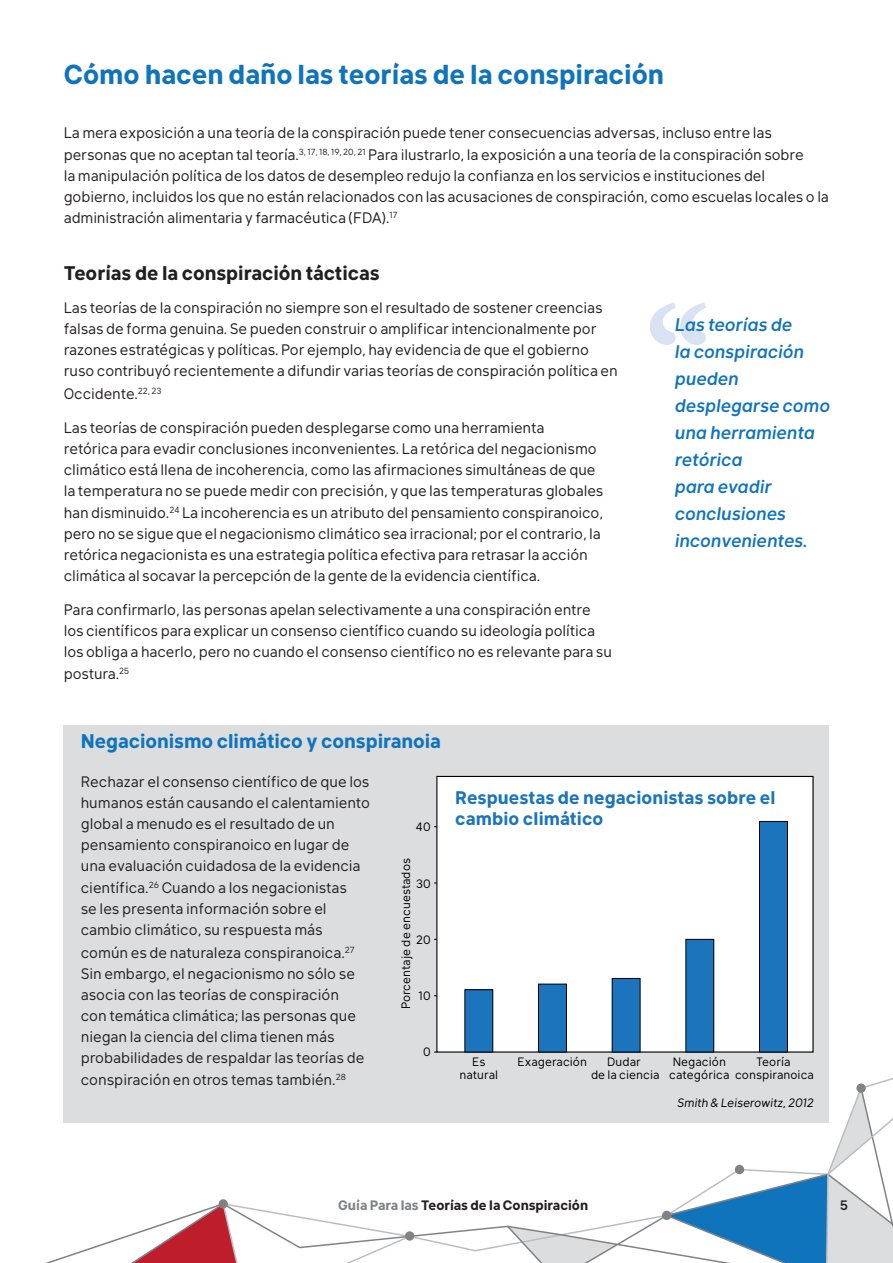
<style>
.page{position:relative;width:893px;height:1263px;background:#fff}
.page>*{position:absolute;margin:0;border:0;box-sizing:border-box;transform-origin:0 0}
.Heading{font:700 27px "Klima";color:#1074bc}
.Subheading_Blue_13pt{font:700 19.5px "Klima";color:#1074bc}
.Subheading{font:700 19.5px "Klima";color:#231f20}
.QuoteBlue{font:italic 500 18px/27px "Klima";color:#1074bc}
.t1{font:700 18px/21.3px "Klima";letter-spacing:.005em;color:#1c75bc}
.Body_Text{font:15px/21px "Klima";letter-spacing:-.005em;color:#231f20}
.t2{font:700 13.5px "Klima";color:#231f20}
.t3{font:500 13.5px "Klima";color:#231f20}
.t4{font:12px/13px "Klima";letter-spacing:.005em;color:#000;text-align:center}
.t5{font:italic 12px "Klima";letter-spacing:.005em;color:#000}
.s1{color:#808285}
</style>
<div class="page">
<svg style="left:45px;top:1072px;width:848px;height:191px"></svg>
<div style="left:735px;top:1165px;width:9px;height:9px;background:#808285;border-radius:50%"></div>
<div style="left:64px;top:725px;width:765px;height:397px;background:#dcdddf"></div>
<svg style="left:650px;top:302px;width:56px;height:43px"></svg>
<div style="left:437px;top:776px;width:376px;height:276px;background:#fff"></div>
<div style="left:436px;top:776px;width:378px;height:276px;border:1px solid #000"></div>
<div style="left:686px;top:939px;width:28px;height:113px;background:#1c75bc"></div>
<div style="left:685px;top:939px;width:29px;height:113px;border:1px solid #000"></div>
<div style="left:612px;top:978px;width:28px;height:74px;background:#1c75bc"></div>
<div style="left:538px;top:984px;width:28px;height:68px;background:#1c75bc"></div>
<div style="left:538px;top:984px;width:29px;height:68px;border:1px solid #000"></div>
<div style="left:465px;top:990px;width:28px;height:62px;background:#1c75bc"></div>
<div style="left:464px;top:989px;width:29px;height:63px;border:1px solid #000"></div>
<div style="left:759px;top:821px;width:28px;height:231px;background:#1c75bc"></div>
<div style="left:759px;top:821px;width:29px;height:231px;border:1px solid #000"></div>
<p class="Heading" style="left:64px;top:51px;width:602px">Cómo hacen daño las teorías de la conspiración</p>
<p class="Body_Text" style="left:64px;top:119px;width:742px;line-height:22.5px">La mera exposición a una teoría de la conspiración puede tener consecuencias adversas, incluso entre las personas que no aceptan tal teoría.<sup>3,</sup> <sup>17,</sup> <sup>18,</sup> <sup>19,</sup> <sup>20,</sup> <sup>21</sup> Para ilustrarlo, la exposición a una teoría de la conspiración sobre</p>
<p class="Body_Text" style="left:64px;top:164px;width:767px">la manipulación política de los datos de desempleo redujo la confianza en los servicios e instituciones del gobierno, incluidos los que no están relacionados con las acusaciones de conspiración, como escuelas locales o la administración alimentaria y farmacéutica (FDA).<sup>17</sup></p>
<p class="Subheading" style="left:64px;top:256px;width:317px">Teorías de la conspiración tácticas</p>
<p class="Body_Text" style="left:64px;top:296px;width:555px">Las teorías de la conspiración no siempre son el resultado de sostener creencias falsas de forma genuina. Se pueden construir o amplificar intencionalmente por razones estratégicas y políticas. Por ejemplo, hay evidencia de que el gobierno ruso contribuyó recientemente a difundir varias teorías de conspiración política en</p>
<p class="Body_Text" style="left:64px;top:381px;width:99px">Occidente.<sup>22,</sup> <sup>23</sup></p>
<p class="Body_Text" style="left:64px;top:415px;width:541px">Las teorías de conspiración pueden desplegarse como una herramienta<br>retórica para evadir conclusiones inconvenientes. La retórica del negacionismo climático está llena de incoherencia, como las afirmaciones simultáneas de que la temperatura no se puede medir con precisión, y que las temperaturas globales</p>
<p class="Body_Text" style="left:64px;top:501px;width:541px">han disminuido.<sup>24</sup> La incoherencia es un atributo del pensamiento conspiranoico, pero no se sigue que el negacionismo climático sea irracional; por el contrario, la retórica negacionista es una estrategia política efectiva para retrasar la acción climática al socavar la percepción de la gente de la evidencia científica.</p>
<p class="Body_Text" style="left:64px;top:597px;width:550px">Para confirmarlo, las personas apelan selectivamente a una conspiración entre los científicos para explicar un consenso científico cuando su ideología política los obliga a hacerlo, pero no cuando el consenso científico no es relevante para su</p>
<p class="Body_Text" style="left:64px;top:662px;width:67px">postura.<sup>25</sup></p>
<p class="Subheading_Blue_13pt" style="left:81px;top:724px;width:362px">Negacionismo climático y conspiranoia</p>
<p class="QuoteBlue" style="left:675px;top:309px;width:157px">Las teorías de<br>la conspiración pueden desplegarse como una herramienta retórica<br>para evadir conclusiones inconvenientes.</p>
<p class="Body_Text" style="left:81px;top:769px;width:291px">Rechazar el consenso científico de que los humanos están causando el calentamiento global a menudo es el resultado de un pensamiento conspiranoico en lugar de una evaluación cuidadosa de la evidencia</p>
<p class="Body_Text" style="left:81px;top:876px;width:268px">científica.<sup>26</sup> Cuando a los negacionistas se les presenta información sobre el cambio climático, su respuesta más</p>
<p class="Body_Text" style="left:81px;top:940px;width:285px">común es de naturaleza conspiranoica.<sup>27<br></sup>Sin embargo, el negacionismo no sólo se asocia con las teorías de conspiración con temática climática; las personas que niegan la ciencia del clima tienen más probabilidades de respaldar las teorías de</p>
<p class="Body_Text" style="left:81px;top:1068px;width:267px">conspiración en otros temas también.<sup>28</sup></p>
<p class="t4" style="left:416px;top:819px;width:16px">40</p>
<p class="t4" style="left:398px;top:1009px;width:153px;rotate:-90deg">Porcentaje de encuestados</p>
<p class="t4" style="left:416px;top:875px;width:16px">30</p>
<p class="t4" style="left:416px;top:932px;width:16px">20</p>
<p class="t4" style="left:419px;top:988px;width:14px">10</p>
<p class="t4" style="left:423px;top:1044px;width:9px">0</p>
<p class="t1" style="left:455px;top:785px;width:322px">Respuestas de negacionistas sobre el cambio climático</p>
<p class="t4" style="left:459px;top:1053px;width:40px">Es natural</p>
<p class="t4" style="left:669px;top:1053px;width:62px;text-align:left">Negación categórica</p>
<p class="t4" style="left:517px;top:1053px;width:71px">Exageración</p>
<p class="t4" style="left:735px;top:1053px;width:80px">Teoría conspiranoica</p>
<p class="t5" style="left:677px;top:1093px;width:138px">Smith &amp; Leiserowitz, 2012</p>
<p class="t4" style="left:591px;top:1053px;width:70px">Dudar<br>de la ciencia</p>
<p class="t2" style="left:338px;top:1193px;width:251px"><span class="s1">Guía Para las</span> Teorías de la Conspiración</p>
<p class="t3" style="left:840px;top:1193px;width:10px">5</p>
</div>
